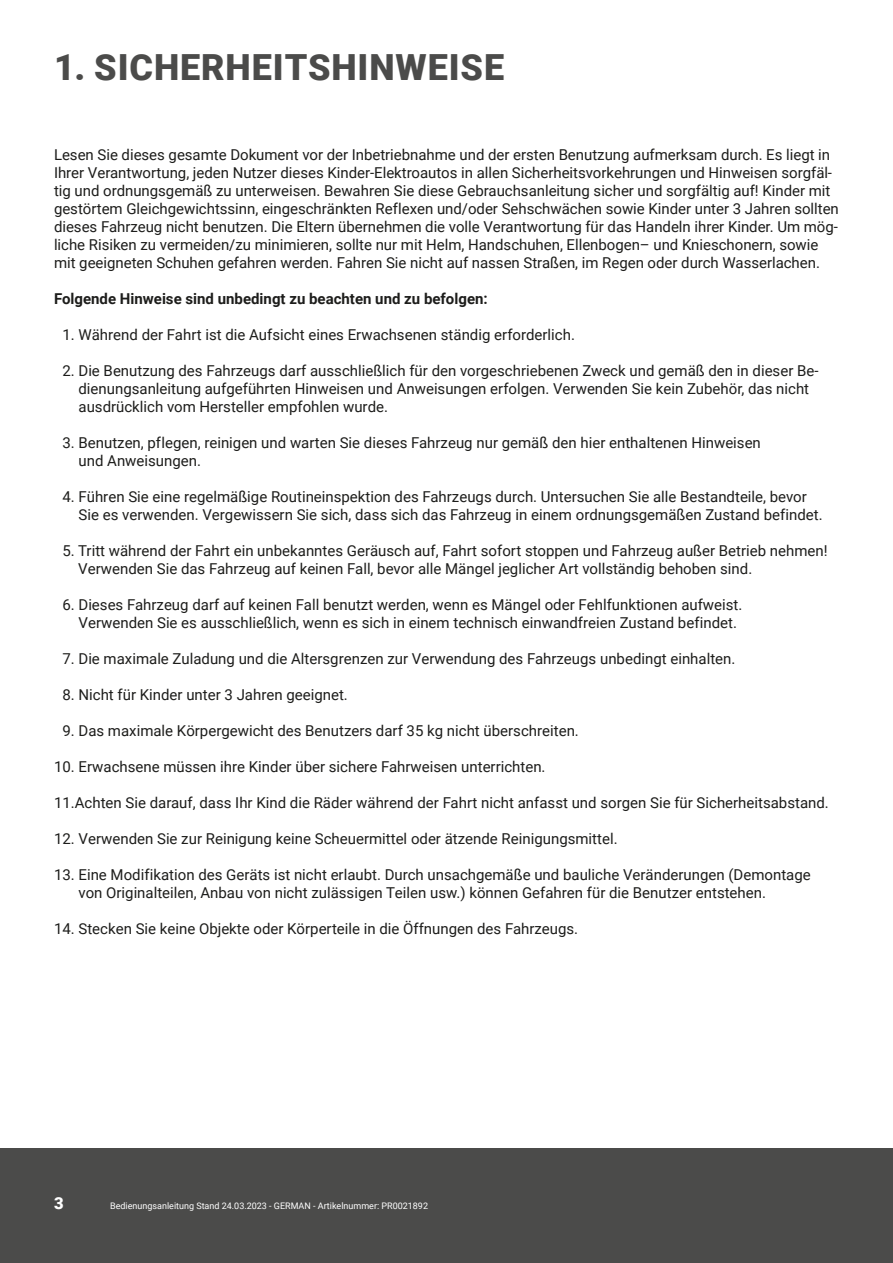
<style>
.page{position:relative;width:893px;height:1263px;background:#fff}
.page>*{position:absolute;margin:0;border:0;box-sizing:border-box;transform-origin:0 0}
.Große_Headline{font:900 36px "Roboto";letter-spacing:.025em;color:#4b4b4a}
.t1{font:900 16.5px "Roboto";color:#fff}
.Fließtext{font:15px/18px "Roboto";color:#1d1d1b}
.Headlines_im_Fließte{font:700 15px "Roboto";color:#1d1d1b}
.t2{font:9px "Roboto";color:#fff}
</style>
<div class="page">
<div style="left:0;top:1148px;width:893px;height:115px;background:#4b4b4a"></div>
<p class="Große_Headline" style="left:54px;top:42px;width:452px">1. SICHERHEITSHINWEISE</p>
<p class="Fließtext" style="left:54px;top:145px;width:786px">Lesen Sie dieses gesamte Dokument vor der Inbetriebnahme und der ersten Benutzung aufmerksam durch. Es liegt in Ihrer Verantwortung, jeden Nutzer dieses Kinder-Elektroautos in allen Sicherheitsvorkehrungen und Hinweisen sorgfäl&shy;tig und ordnungsgemäß zu unterweisen. Bewahren Sie diese Gebrauchsanleitung sicher und sorgfältig auf! Kinder mit gestörtem Gleichgewichtssinn, eingeschränkten Reflexen und/oder Sehschwächen sowie Kinder unter 3 Jahren sollten dieses Fahrzeug nicht benutzen. Die Eltern übernehmen die volle Verantwortung für das Handeln ihrer Kinder. Um mög&shy;liche Risiken zu vermeiden/zu minimieren, sollte nur mit Helm, Handschuhen, Ellenbogen– und Knieschonern, sowie mit geeigneten Schuhen gefahren werden. Fahren Sie nicht auf nassen Straßen, im Regen oder durch Wasserlachen.</p>
<p class="Headlines_im_Fließte" style="left:54px;top:288px;width:435px">Folgende Hinweise sind unbedingt zu beachten und zu befolgen:</p>
<p class="Fließtext" style="left:62px;top:325px;width:514px">1. Während der Fahrt ist die Aufsicht eines Erwachsenen ständig erforderlich.</p>
<p class="Fließtext" style="left:79px;top:361px;width:741px;text-indent:-16px">2. Die Benutzung des Fahrzeugs darf ausschließlich für den vorgeschriebenen Zweck und gemäß den in dieser Be&shy;dienungsanleitung aufgeführten Hinweisen und Anweisungen erfolgen. Verwenden Sie kein Zubehör, das nicht ausdrücklich vom Hersteller empfohlen wurde.</p>
<p class="Fließtext" style="left:79px;top:433px;width:684px;text-indent:-16px">3. Benutzen, pflegen, reinigen und warten Sie dieses Fahrzeug nur gemäß den hier enthaltenen Hinweisen und Anweisungen.</p>
<p class="Fließtext" style="left:79px;top:487px;width:746px;text-indent:-16px">4. Führen Sie eine regelmäßige Routineinspektion des Fahrzeugs durch. Untersuchen Sie alle Bestandteile, bevor<br>Sie es verwenden. Vergewissern Sie sich, dass sich das Fahrzeug in einem ordnungsgemäßen Zustand befindet.</p>
<p class="Fließtext" style="left:78px;top:541px;width:751px;text-indent:-16px">5. Tritt während der Fahrt ein unbekanntes Geräusch auf, Fahrt sofort stoppen und Fahrzeug außer Betrieb nehmen!<br>Verwenden Sie das Fahrzeug auf keinen Fall, bevor alle Mängel jeglicher Art vollständig behoben sind.</p>
<p class="Fließtext" style="left:79px;top:595px;width:665px;text-indent:-16px">6. Dieses Fahrzeug darf auf keinen Fall benutzt werden, wenn es Mängel oder Fehlfunktionen aufweist.<br>Verwenden Sie es ausschließlich, wenn es sich in einem technisch einwandfreien Zustand befindet.</p>
<p class="Fließtext" style="left:62px;top:649px;width:674px">7. Die maximale Zuladung und die Altersgrenzen zur Verwendung des Fahrzeugs unbedingt einhalten.</p>
<p class="Fließtext" style="left:62px;top:685px;width:287px">8. Nicht für Kinder unter 3 Jahren geeignet.</p>
<p class="Fließtext" style="left:62px;top:721px;width:518px">9. Das maximale Körpergewicht des Benutzers darf 35 kg nicht überschreiten.</p>
<p class="Fließtext" style="left:54px;top:757px;width:493px">10. Erwachsene müssen ihre Kinder über sichere Fahrweisen unterrichten.</p>
<p class="Fließtext" style="left:54px;top:793px;width:776px">11.Achten Sie darauf, dass Ihr Kind die Räder während der Fahrt nicht anfasst und sorgen Sie für Sicherheitsabstand.</p>
<p class="Fließtext" style="left:54px;top:829px;width:565px">12. Verwenden Sie zur Reinigung keine Scheuermittel oder ätzende Reinigungsmittel.</p>
<p class="Fließtext" style="left:79px;top:865px;width:734px;text-indent:-25px">13. Eine Modifikation des Geräts ist nicht erlaubt. Durch unsachgemäße und bauliche Veränderungen (Demontage von Originalteilen, Anbau von nicht zulässigen Teilen usw.) können Gefahren für die Benutzer entstehen.</p>
<p class="Fließtext" style="left:54px;top:919px;width:526px">14. Stecken Sie keine Objekte oder Körperteile in die Öffnungen des Fahrzeugs.</p>
<p class="t1" style="left:54px;top:1192px;width:11px">3</p>
<p class="t2" style="left:110px;top:1200px;width:319px">Bedienungsanleitung Stand 24.03.2023 - GERMAN - Artikelnummer: PR0021892</p>
</div>
